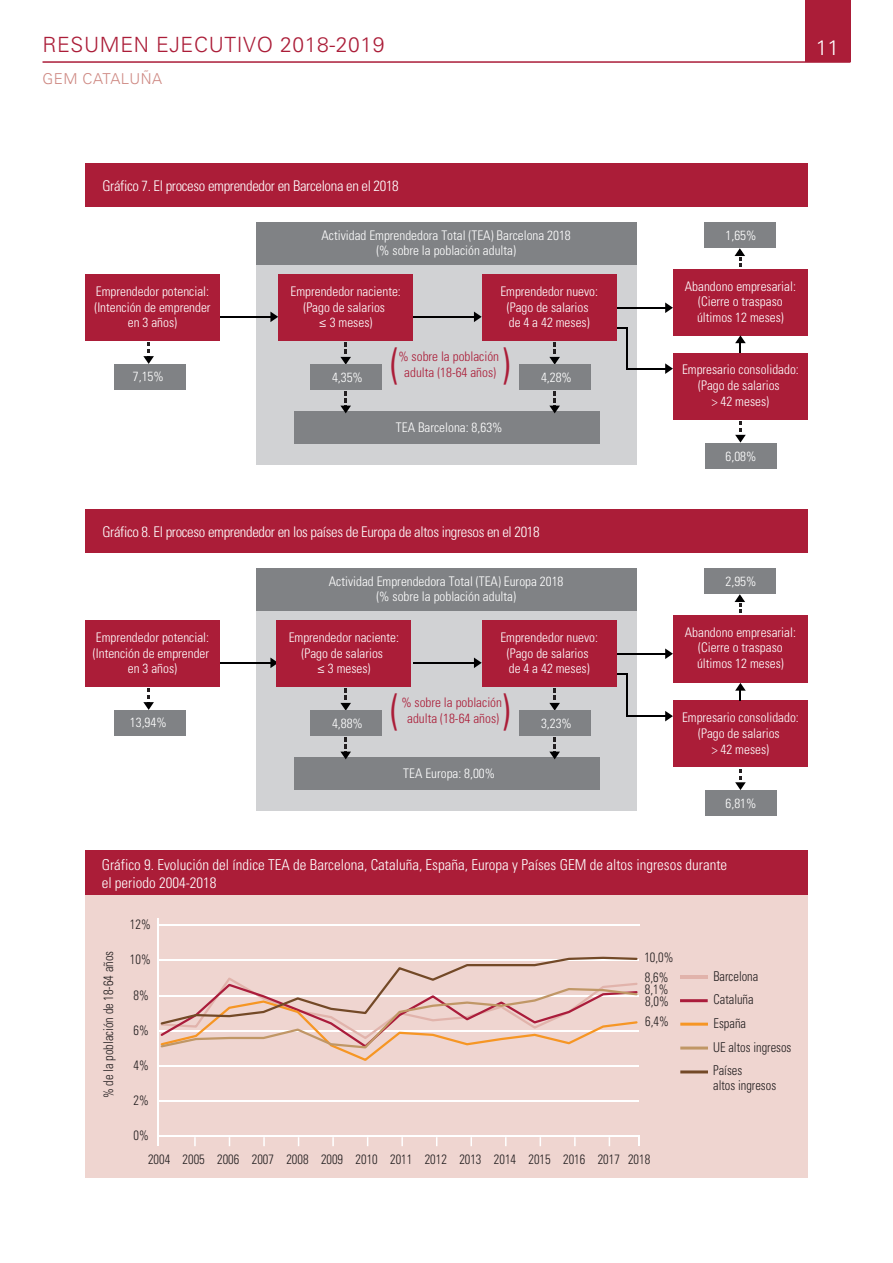
<style>
.page{position:relative;width:893px;height:1263px;background:#fff}
.page>*{position:absolute;margin:0;border:0;box-sizing:border-box;transform-origin:0 0}
.t1{font:300 condensed 42.6px "Univers";color:#ab1d38}
.t2{font:300 21px "Univers";letter-spacing:.03em;color:#ab1d38}
.t3{font:300 21px "Univers";color:#fff}
.t4{font:300 condensed 15px/18px "Univers";color:#fff}
.t5{font:300 15px "Univers";letter-spacing:.03em;color:#ce8882}
.t6{font:300 condensed 14.7px "Univers";letter-spacing:-.02em;color:#fff}
.t7{font:300 condensed 13.5px/23.9px "Univers";color:#231f20;scale:.92 1}
.t8{font:300 condensed 13.2px/15.9px "Univers";color:#fff;text-align:center}
.t9{font:300 condensed 13.2px "Univers";color:#ab1d38}
.s1{font-family:"Myriad Pro";font-weight:400;font-stretch:normal}
</style>
<div class="page">
<hr style="left:43px;top:61px;width:807px;height:2px;background:#ab1d38">
<div style="left:804px;top:0;width:46px;height:62px;background:#ab1d38"></div>
<div style="left:85px;top:163px;width:723px;height:44px;background:#ab1d38"></div>
<div style="left:705px;top:443px;width:72px;height:25px;background:#808285"></div>
<div style="left:256px;top:265px;width:380px;height:200px;background:#d1d2d4"></div>
<div style="left:114px;top:364px;width:71px;height:25px;background:#808285"></div>
<div style="left:85px;top:274px;width:135px;height:67px;background:#ab1d38"></div>
<div style="left:673px;top:353px;width:135px;height:67px;background:#ab1d38"></div>
<div style="left:673px;top:269px;width:135px;height:66px;background:#ab1d38"></div>
<div style="left:295px;top:412px;width:305px;height:32px;background:#808285"></div>
<div style="left:704px;top:223px;width:72px;height:25px;background:#808285"></div>
<hr style="left:617px;top:307px;width:52px;height:1px;background:#000001">
<hr style="left:626px;top:368px;width:43px;height:1px;background:#000001">
<hr style="left:626px;top:328px;width:2px;height:41px;background:#000001">
<svg style="left:735px;top:335px;width:11px;height:18px"></svg>
<svg style="left:665px;top:302px;width:8px;height:11px"></svg>
<hr style="left:413px;top:316px;width:65px;height:2px;background:#000001">
<svg style="left:474px;top:312px;width:8px;height:10px"></svg>
<hr style="left:220px;top:316px;width:54px;height:2px;background:#000001">
<svg style="left:270px;top:312px;width:8px;height:10px"></svg>
<svg style="left:665px;top:363px;width:8px;height:11px"></svg>
<svg style="left:735px;top:248px;width:10px;height:19px"></svg>
<svg style="left:549px;top:343px;width:11px;height:70px"></svg>
<svg style="left:735px;top:421px;width:11px;height:22px"></svg>
<svg style="left:340px;top:343px;width:11px;height:70px"></svg>
<div style="left:256px;top:223px;width:380px;height:42px;background:#808285"></div>
<div style="left:278px;top:274px;width:135px;height:67px;background:#ab1d38"></div>
<div style="left:482px;top:274px;width:135px;height:67px;background:#ab1d38"></div>
<svg style="left:143px;top:342px;width:11px;height:22px"></svg>
<div style="left:310px;top:365px;width:72px;height:25px;background:#808285"></div>
<div style="left:519px;top:365px;width:72px;height:25px;background:#808285"></div>
<div style="left:85px;top:509px;width:723px;height:44px;background:#ab1d38"></div>
<div style="left:705px;top:790px;width:72px;height:26px;background:#808285"></div>
<div style="left:256px;top:611px;width:380px;height:200px;background:#d1d2d4"></div>
<div style="left:114px;top:710px;width:71px;height:25px;background:#808285"></div>
<div style="left:85px;top:620px;width:135px;height:67px;background:#ab1d38"></div>
<div style="left:673px;top:700px;width:135px;height:67px;background:#ab1d38"></div>
<div style="left:673px;top:615px;width:135px;height:68px;background:#ab1d38"></div>
<div style="left:295px;top:758px;width:305px;height:32px;background:#808285"></div>
<div style="left:704px;top:569px;width:72px;height:25px;background:#808285"></div>
<hr style="left:617px;top:653px;width:52px;height:1px;background:#000001">
<hr style="left:626px;top:715px;width:43px;height:2px;background:#000001">
<svg style="left:617px;top:673px;width:11px;height:2px"></svg>
<hr style="left:626px;top:674px;width:2px;height:42px;background:#000001">
<svg style="left:735px;top:683px;width:11px;height:17px"></svg>
<svg style="left:665px;top:648px;width:8px;height:11px"></svg>
<hr style="left:413px;top:662px;width:65px;height:1px;background:#000001">
<svg style="left:474px;top:657px;width:8px;height:11px"></svg>
<hr style="left:220px;top:662px;width:54px;height:1px;background:#000001">
<svg style="left:270px;top:657px;width:6px;height:11px"></svg>
<svg style="left:665px;top:711px;width:8px;height:10px"></svg>
<svg style="left:735px;top:594px;width:10px;height:19px"></svg>
<svg style="left:549px;top:689px;width:11px;height:70px"></svg>
<svg style="left:735px;top:769px;width:11px;height:21px"></svg>
<svg style="left:340px;top:689px;width:11px;height:70px"></svg>
<div style="left:256px;top:569px;width:380px;height:42px;background:#808285"></div>
<div style="left:276px;top:620px;width:135px;height:67px;background:#ab1d38"></div>
<div style="left:482px;top:620px;width:135px;height:67px;background:#ab1d38"></div>
<svg style="left:143px;top:688px;width:11px;height:22px"></svg>
<div style="left:310px;top:711px;width:72px;height:25px;background:#808285"></div>
<div style="left:519px;top:711px;width:72px;height:25px;background:#808285"></div>
<div style="left:85px;top:891px;width:723px;height:287px;background:#efd5d0"></div>
<hr style="left:158px;top:918px;width:1px;height:227px;background:#fff">
<hr style="left:158px;top:1100px;width:481px;height:2px;background:#fff">
<hr style="left:158px;top:1065px;width:481px;height:2px;background:#fff">
<hr style="left:159px;top:924px;width:480px;height:2px;background:#fff">
<hr style="left:158px;top:1135px;width:481px;height:2px;background:#fff">
<div style="left:85px;top:850px;width:723px;height:45px;background:#ab1d38"></div>
<svg style="left:194px;top:1137px;width:2px;height:9px"></svg>
<svg style="left:263px;top:1137px;width:2px;height:9px"></svg>
<svg style="left:332px;top:1137px;width:2px;height:9px"></svg>
<svg style="left:401px;top:1137px;width:2px;height:9px"></svg>
<svg style="left:470px;top:1137px;width:2px;height:9px"></svg>
<svg style="left:505px;top:1137px;width:2px;height:9px"></svg>
<svg style="left:574px;top:1137px;width:2px;height:9px"></svg>
<svg style="left:159px;top:956px;width:480px;height:105px"></svg>
<hr style="left:680px;top:999px;width:28px;height:3px;background:#aa1c3b">
<hr style="left:680px;top:1046px;width:28px;height:3px;background:#c09766">
<hr style="left:680px;top:1023px;width:28px;height:3px;background:#f69624">
<hr style="left:680px;top:1070px;width:28px;height:3px;background:#734927">
<hr style="left:680px;top:976px;width:28px;height:3px;background:#e1b3ab">
<h2 class="t2" style="left:43px;top:32px;width:343px">RESUMEN EJECUTIVO 2018-2019</h2>
<p class="t5" style="left:43px;top:70px;width:121px">GEM CATALUÑA</p>
<h2 class="t3" style="left:816px;top:35px;width:25px">11</h2>
<p class="t6" style="left:102px;top:177px;width:298px">Gráfico 7. El proceso emprendedor en Barcelona en el 2018</p>
<p class="t8" style="left:322px;top:227px;width:251px">Actividad Emprendedora Total (TEA) Barcelona 2018 (% sobre la población adulta)</p>
<p class="t8" style="left:500px;top:283px;width:99px">Emprendedor nuevo: (Pago de salarios<br>de 4 a 42 meses)</p>
<p class="t8" style="left:726px;top:227px;width:32px">1,65%</p>
<p class="t8" style="left:94px;top:283px;width:118px">Emprendedor potencial: (Intención de emprender en 3 años)</p>
<p class="t8" style="left:685px;top:278px;width:112px">Abandono empresarial: (Cierre o traspaso últimos 12 meses)</p>
<p class="t8" style="left:682px;top:362px;width:118px">Empresario consolidado: (Pago de salarios<br>&gt; 42 meses)</p>
<p class="t8" style="left:396px;top:419px;width:108px">TEA Barcelona: 8,63%</p>
<p class="t8" style="left:291px;top:283px;width:112px">Emprendedor naciente: (Pago de salarios<br><span class="s1">≤</span> 3 meses)</p>
<p class="t1" style="left:390px;top:338px;width:11px">(</p>
<p class="t1" style="left:501px;top:338px;width:11px">)</p>
<p class="t9" style="left:398px;top:348px;width:102px">% sobre la población</p>
<p class="t9" style="left:404px;top:364px;width:93px">adulta (18-64 años)</p>
<p class="t8" style="left:133px;top:368px;width:32px">7,15%</p>
<p class="t8" style="left:332px;top:370px;width:32px">4,35%</p>
<p class="t8" style="left:541px;top:370px;width:32px">4,28%</p>
<p class="t6" style="left:102px;top:523px;width:439px">Gráfico 8. El proceso emprendedor en los países de Europa de altos ingresos en el 2018</p>
<p class="t8" style="left:726px;top:448px;width:32px">6,08%</p>
<p class="t8" style="left:329px;top:573px;width:236px">Actividad Emprendedora Total (TEA) Europa 2018 (% sobre la población adulta)</p>
<p class="t8" style="left:500px;top:629px;width:99px">Emprendedor nuevo: (Pago de salarios<br>de 4 a 42 meses)</p>
<p class="t8" style="left:726px;top:573px;width:32px">2,95%</p>
<p class="t8" style="left:93px;top:629px;width:118px">Emprendedor potencial: (Intención de emprender en 3 años)</p>
<p class="t8" style="left:685px;top:624px;width:112px">Abandono empresarial: (Cierre o traspaso últimos 12 meses)</p>
<p class="t8" style="left:682px;top:709px;width:118px">Empresario consolidado: (Pago de salarios<br>&gt; 42 meses)</p>
<p class="t8" style="left:403px;top:765px;width:93px">TEA Europa: 8,00%</p>
<p class="t8" style="left:289px;top:629px;width:112px">Emprendedor naciente: (Pago de salarios<br><span class="s1">≤</span> 3 meses)</p>
<p class="t1" style="left:390px;top:684px;width:11px">(</p>
<p class="t1" style="left:501px;top:684px;width:11px">)</p>
<p class="t9" style="left:401px;top:694px;width:102px">% sobre la población</p>
<p class="t9" style="left:407px;top:710px;width:93px">adulta (18-64 años)</p>
<p class="t8" style="left:130px;top:714px;width:38px">13,94%</p>
<p class="t8" style="left:332px;top:716px;width:32px">4,88%</p>
<p class="t8" style="left:541px;top:716px;width:32px">3,23%</p>
<p class="t8" style="left:726px;top:795px;width:32px">6,81%</p>
<p class="t4" style="left:102px;top:855px;width:627px">Gráfico 9. Evolución del índice TEA de Barcelona, Cataluña, España, Europa y Países GEM de altos ingresos durante el periodo 2004-2018</p>
<p class="t7" style="left:96px;top:1098px;width:162px;rotate:-90deg">% de la población de 18-64 años</p>
<p class="t7" style="left:130px;top:912px;width:24px">12%</p>
<p class="t7" style="left:130px;top:948px;width:24px">10%</p>
<p class="t7" style="left:134px;top:983px;width:18px">8%</p>
<p class="t7" style="left:134px;top:1018px;width:18px">6%</p>
<p class="t7" style="left:134px;top:1053px;width:18px">4%</p>
<p class="t7" style="left:134px;top:1088px;width:18px">2%</p>
<p class="t7" style="left:134px;top:1124px;width:18px">0%</p>
<p class="t7" style="left:644px;top:946px;width:33px">10,0%</p>
<p class="t7" style="left:645px;top:965px;width:27px">8,6%<br>8,0%</p>
<p class="t7" style="left:645px;top:1009px;width:27px">6,4%</p>
<p class="t7" style="left:645px;top:977px;width:27px">8,1%</p>
<p class="t7" style="left:148px;top:1147px;width:547px">2004 2005 2006 2007 2008 2009 2010 2011 2012 2013 2014 2015 2016 2017 2018</p>
<p class="t7" style="left:713px;top:964px;width:50px">Barcelona</p>
<p class="t7" style="left:713px;top:987px;width:87px">Cataluña<br>España<br>UE altos ingresos<br>Países</p>
<p class="t7" style="left:713px;top:1074px;width:70px">altos ingresos</p>
</div>
